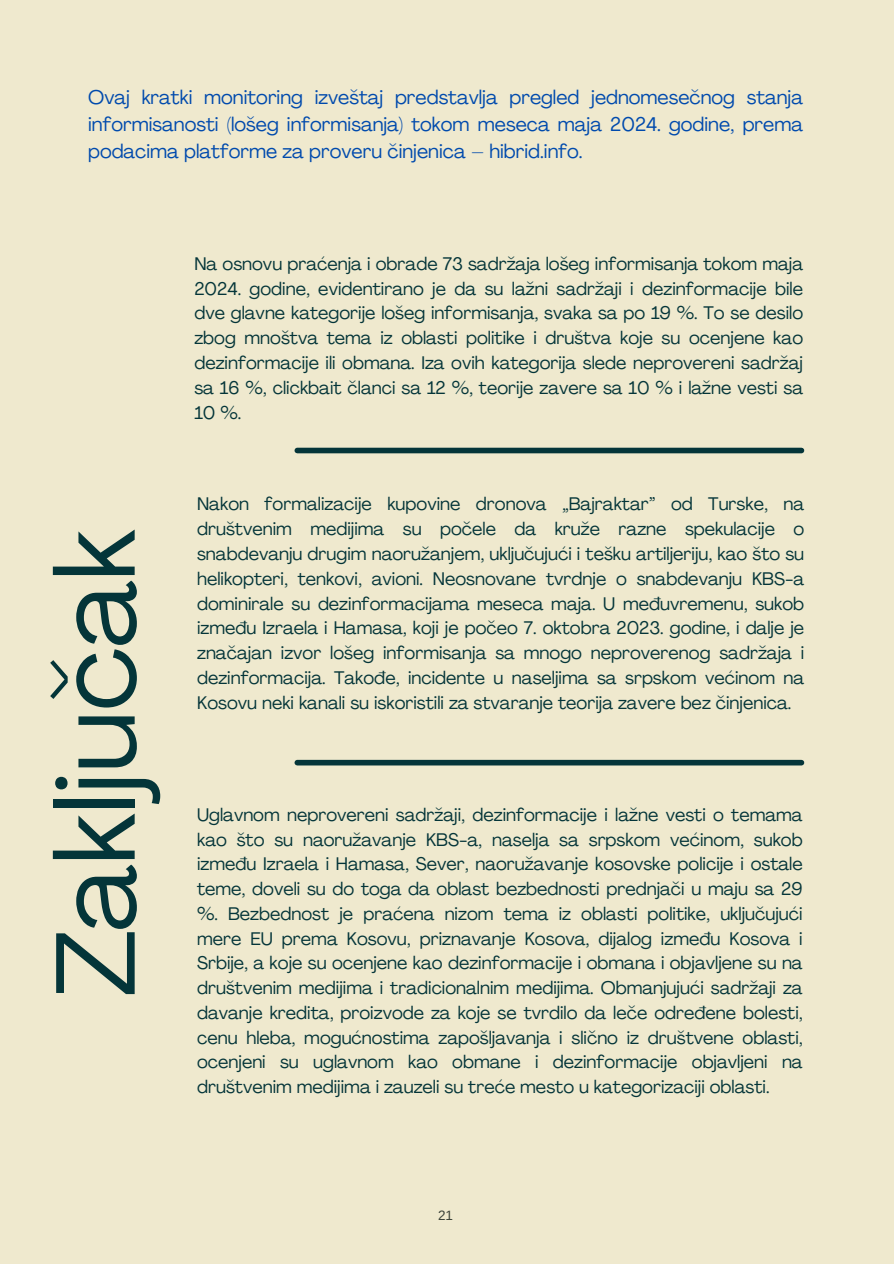
<style>
.page{position:relative;width:894px;height:1264px;background:#fff}
.page>*{position:absolute;margin:0;border:0;box-sizing:border-box;transform-origin:0 0}
.t1{font:111.15px "Agrandir";color:#043539}
.t2{font:19.5px/27px "Agrandir";color:#004aad;text-align:justify}
.t3{font:18px/24.8px "Agrandir";color:#043539;text-align:justify}
.t4{font:13.5px "Arimo";color:#3c4339}
</style>
<div class="page">
<div style="left:0;top:0;width:893px;height:1263px;background:#efe9ce"></div>
<div style="left:297px;top:447px;width:504px;height:6px;background:#043539"></div>
<div style="left:297px;top:759px;width:504px;height:6px;background:#043539"></div>
<p class="t2" style="left:88px;top:86px;width:716px">Ovaj kratki monitoring izveštaj predstavlja pregled jednomesečnog stanja informisanosti (lošeg informisanja) tokom meseca maja 2024. godine, prema podacima platforme za proveru činjenica – hibrid.info.</p>
<p class="t1" style="left:51px;top:995px;width:467px;rotate:-90deg">Zaključak</p>
<h1 class="t3" style="left:194px;top:253px;width:610px">Na osnovu praćenja i obrade 73 sadržaja lošeg informisanja tokom maja 2024. godine, evidentirano je da su lažni sadržaji i dezinformacije bile dve glavne kategorije lošeg informisanja, svaka sa po 19 %. To se desilo zbog mnoštva tema iz oblasti politike i društva koje su ocenjene kao dezinformacije ili obmana. Iza ovih kategorija slede neprovereni sadržaj sa 16 %, clickbait članci sa 12 %, teorije zavere sa 10 % i lažne vesti sa 10 %.</h1>
<p class="t3" style="left:197px;top:493px;width:608px">Nakon formalizacije kupovine dronova „Bajraktar” od Turske, na društvenim medijima su počele da kruže razne spekulacije o snabdevanju drugim naoružanjem, uključujući i tešku artiljeriju, kao što su helikopteri, tenkovi, avioni. Neosnovane tvrdnje o snabdevanju KBS-a dominirale su dezinformacijama meseca maja. U međuvremenu, sukob između Izraela i Hamasa, koji je počeo 7. oktobra 2023. godine, i dalje je značajan izvor lošeg informisanja sa mnogo neproverenog sadržaja i dezinformacija. Takođe, incidente u naseljima sa srpskom većinom na Kosovu neki kanali su iskoristili za stvaranje teorija zavere bez činjenica.</p>
<p class="t3" style="left:197px;top:804px;width:607px">Uglavnom neprovereni sadržaji, dezinformacije i lažne vesti o temama kao što su naoružavanje KBS-a, naselja sa srpskom većinom, sukob između Izraela i Hamasa, Sever, naoružavanje kosovske policije i ostale teme, doveli su do toga da oblast bezbednosti prednjači u maju sa 29 %. Bezbednost je praćena nizom tema iz oblasti politike, uključujući mere EU prema Kosovu, priznavanje Kosova, dijalog između Kosova i Srbije, a koje su ocenjene kao dezinformacije i obmana i objavljene su na društvenim medijima i tradicionalnim medijima. Obmanjujući sadržaji za davanje kredita, proizvode za koje se tvrdilo da leče određene bolesti, cenu hleba, mogućnostima zapošljavanja i slično iz društvene oblasti, ocenjeni su uglavnom kao obmane i dezinformacije objavljeni na društvenim medijima i zauzeli su treće mesto u kategorizaciji oblasti.</p>
<p class="t4" style="left:438px;top:1207px;width:17px">21</p>
</div>
